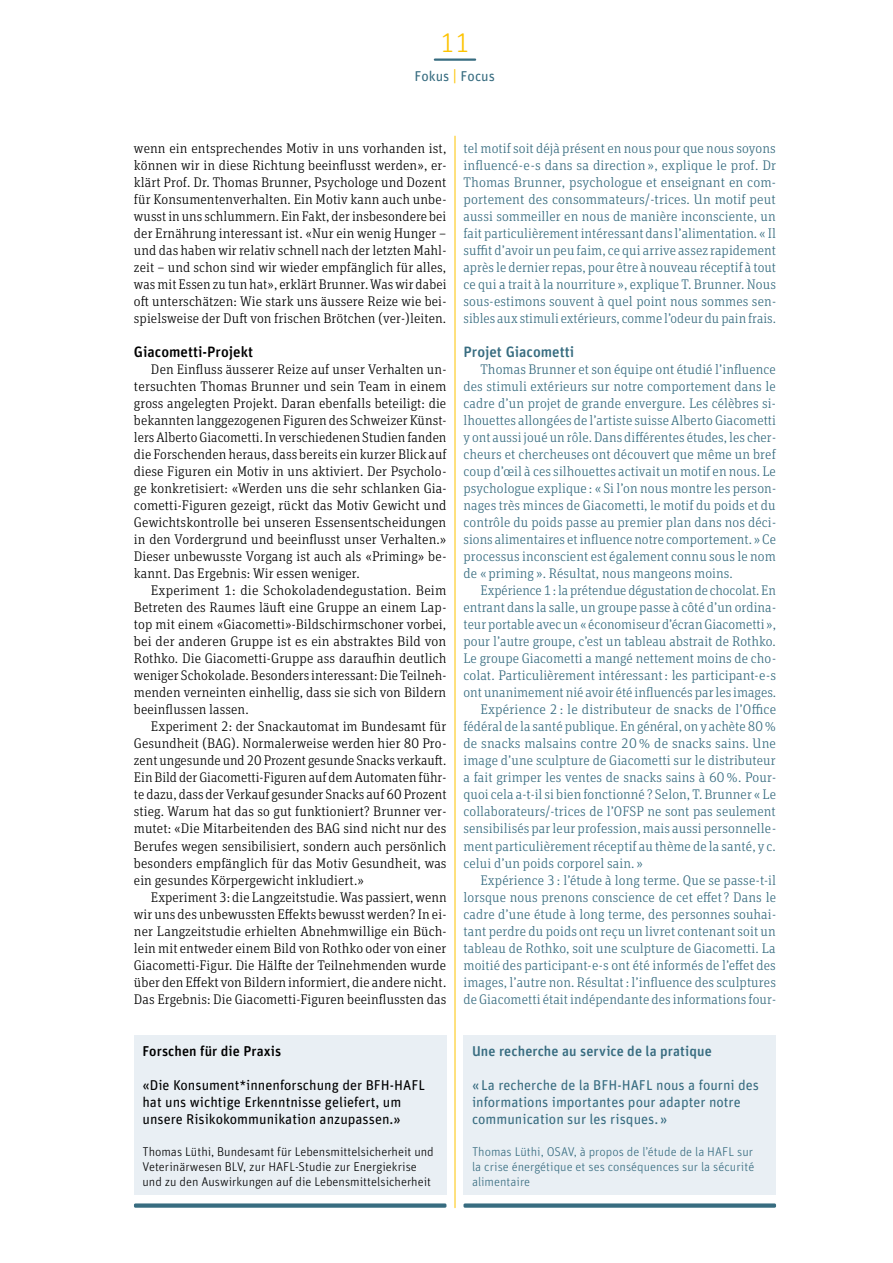
<style>
.page{position:relative;width:893px;height:1263px;background:#fff}
.page>*{position:absolute;margin:0;border:0;box-sizing:border-box;transform-origin:0 0}
.t1{font:300 27px "Unit Rounded Pro";color:#fdc300}
.t2{font:500 15px "Unit Rounded Pro";color:#000}
.t3{font:500 15px "Unit Rounded Pro";color:#376c80}
.t4{font:14.25px/17px "Unit Rounded Pro";color:#376c80}
.t5{font:14.25px/17px "Unit Rounded Pro";color:#000}
.t6{font:500 14.25px "Unit Rounded Pro";letter-spacing:.005em;color:#376c80}
.t7{font:500 14.25px "Unit Rounded Pro";letter-spacing:.005em;color:#000}
.t8{font:300 13.95px/17px "Unit Slab Pro";letter-spacing:.005em;color:#376c80;text-align:justify}
.t9{font:300 13.95px/17px "Unit Slab Pro";letter-spacing:.005em;color:#000;text-align:justify}
.t10{font:300 12.75px/15px "Unit Rounded Pro";color:#000}
.t11{font:300 12.75px/15px "Unit Rounded Pro";color:#376c80;text-align:justify}
.s1{font-size:15.75px;color:#fdc300}
</style>
<div class="page">
<hr style="left:435px;top:58px;width:40px;height:3px;background:#376c80">
<hr style="left:455px;top:136px;width:1px;height:1072px;background:#fdc300">
<div style="left:134px;top:1036px;width:312px;height:159px;background:#e9eff4"></div>
<div style="left:463px;top:1036px;width:313px;height:159px;background:#e9eff4"></div>
<div style="left:134px;top:1203px;width:312px;height:5px;background:#376c80;border-radius:2px"></div>
<div style="left:463px;top:1203px;width:313px;height:5px;background:#376c80;border-radius:2px"></div>
<h1 class="t1" style="left:440px;top:26px;width:31px">11</h1>
<p class="t4" style="left:414px;top:67px;width:82px">Fokus <span class="s1">|</span> Focus</p>
<p class="t9" style="left:134px;top:139px;width:314px">wenn ein entsprechendes Motiv in uns vorhanden ist, können wir in diese Richtung beeinflusst werden», er&shy;klärt Prof. Dr. Thomas Brunner, Psychologe und Dozent für Konsumentenverhalten. Ein Motiv kann auch unbe&shy;wusst in uns schlummern. Ein Fakt, der insbesondere bei der Ernährung interessant ist. «Nur ein wenig Hunger – und das haben wir relativ schnell nach der letzten Mahl&shy;zeit – und schon sind wir wieder empfänglich für alles, was mit Essen zu tun hat», erklärt Brunner. Was wir dabei oft unterschätzen: Wie stark uns äussere Reize wie bei&shy;spielsweise der Duft von frischen Brötchen (ver-)leiten.</p>
<p class="t2" style="left:134px;top:341px;width:121px">Giacometti-Projekt</p>
<p class="t9" style="left:134px;top:360px;width:314px;text-indent:17px">Den Einfluss äusserer Reize auf unser Verhalten un&shy;tersuchten Thomas Brunner und sein Team in einem gross angelegten Projekt. Daran ebenfalls beteiligt: die bekannten langgezogenen Figuren des Schweizer Künst&shy;lers Alberto Giacometti. In verschiedenen Studien fanden die Forschenden heraus, dass bereits ein kurzer Blick auf diese Figuren ein Motiv in uns aktiviert. Der Psycholo&shy;ge konkretisiert: «Werden uns die sehr schlanken Gia&shy;cometti-Figuren gezeigt, rückt das Motiv Gewicht und Gewichtskontrolle bei unseren Essensentscheidungen in den Vordergrund und beeinflusst unser Verhalten.» Dieser unbewusste Vorgang ist auch als «Priming» be&shy;kannt. Das Ergebnis: Wir essen weniger.</p>
<p class="t9" style="left:134px;top:582px;width:314px;text-indent:17px">Experiment 1: die Schokoladendegustation. Beim Betreten des Raumes läuft eine Gruppe an einem Lap&shy;top mit einem «Giacometti»-Bildschirmschoner vorbei, bei der anderen Gruppe ist es ein abstraktes Bild von Rothko. Die Giacometti-Gruppe ass daraufhin deutlich weniger Schokolade. Besonders interessant: Die Teilneh&shy;menden verneinten einhellig, dass sie sich von Bildern beeinflussen lassen.</p>
<p class="t9" style="left:134px;top:718px;width:314px;text-indent:17px">Experiment 2: der Snackautomat im Bundesamt für Gesundheit (BAG). Normalerweise werden hier 80 Pro&shy;zent ungesunde und 20 Prozent gesunde Snacks verkauft.<br>Ein Bild der Giacometti-Figuren auf dem Automaten führ&shy;te dazu, dass der Verkauf gesunder Snacks auf 60 Prozent stieg. Warum hat das so gut funktioniert? Brunner ver&shy;mutet: «Die Mitarbeitenden des BAG sind nicht nur des Berufes wegen sensibilisiert, sondern auch persönlich besonders empfänglich für das Motiv Gesundheit, was ein gesundes Körpergewicht inkludiert.»</p>
<p class="t9" style="left:134px;top:888px;width:314px;text-indent:17px">Experiment 3: die Langzeitstudie. Was passiert, wenn wir uns des unbewussten Effekts bewusst werden? In ei&shy;ner Langzeitstudie erhielten Abnehmwillige ein Büch&shy;lein mit entweder einem Bild von Rothko oder von einer Giacometti-Figur. Die Hälfte der Teilnehmenden wurde über den Effekt von Bildern informiert, die andere nicht.<br>Das Ergebnis: Die Giacometti-Figuren beeinflussten das</p>
<p class="t7" style="left:142px;top:1041px;width:140px">Forschen für die Praxis</p>
<p class="t5" style="left:142px;top:1076px;width:284px">«Die Konsument*innenforschung der BFH-HAFL hat uns wichtige Erkenntnisse geliefert, um unsere Risikokommunikation anzupassen.»</p>
<p class="t10" style="left:142px;top:1143px;width:293px">Thomas Lüthi, Bundesamt für Lebensmittelsicherheit und<br>Veterinärwesen BLV, zur HAFL-Studie zur Energiekrise und zu den Auswirkungen auf die Lebensmittelsicherheit</p>
<p class="t8" style="left:463px;top:139px;width:314px">tel motif soit déjà présent en nous pour que nous soyons influencé-e-s dans sa direction», explique le prof. Dr Thomas Brunner, psychologue et enseignant en com&shy;portement des consommateurs/-trices. Un motif peut aussi sommeiller en nous de manière inconsciente, un fait particulièrement intéressant dans l’alimentation. « Il suffit d’avoir un peu faim, ce qui arrive assez rapidement après le dernier repas, pour être à nouveau réceptif à tout ce qui a trait à la nourriture », explique T. Brunner. Nous sous-estimons souvent à quel point nous sommes sen&shy;sibles aux stimuli extérieurs, comme l’odeur du pain frais.</p>
<p class="t3" style="left:463px;top:341px;width:112px">Projet Giacometti</p>
<p class="t8" style="left:463px;top:360px;width:314px;text-align:left;text-indent:17px">Thomas Brunner et son équipe ont étudié l’influence des stimuli extérieurs sur notre comportement dans le cadre d’un projet de grande envergure. Les célèbres si&shy;lhouettes allongées de l’artiste suisse Alberto Giacometti y ont aussi joué un rôle. Dans différentes études, les cher&shy;cheurs et chercheuses ont découvert que même un bref coup d’œil à ces silhouettes activait un motif en nous. Le psychologue explique : « Si l’on nous montre les person&shy;nages très minces de Giacometti, le motif du poids et du contrôle du poids passe au premier plan dans nos déci&shy;sions alimentaires et influence notre comportement. » Ce processus inconscient est également connu sous le nom de « priming ». Résultat, nous mangeons moins.</p>
<p class="t8" style="left:480px;top:582px;width:297px">Expérience 1: la prétendue dégustation de chocolat. En</p>
<p class="t8" style="left:463px;top:599px;width:314px">entrant dans la salle, un groupe passe à côté d’un ordina-</p>
<p class="t8" style="left:463px;top:616px;width:314px">teur portable avec un « économiseur d’écran Giacometti »,</p>
<p class="t8" style="left:463px;top:633px;width:314px">pour l’autre groupe, c’est un tableau abstrait de Rothko.</p>
<p class="t8" style="left:463px;top:650px;width:314px">Le groupe Giacometti a mangé nettement moins de cho-</p>
<p class="t8" style="left:463px;top:667px;width:314px">colat. Particulièrement intéressant: les participant-e-s</p>
<p class="t8" style="left:463px;top:684px;width:314px">ont unanimement nié avoir été influencés par les images.</p>
<p class="t8" style="left:480px;top:701px;width:297px">Expérience 2 : le distributeur de snacks de l’Office</p>
<p class="t8" style="left:463px;top:718px;width:314px">fédéral de la santé publique. En général, on y achète 80%</p>
<p class="t8" style="left:463px;top:735px;width:314px">de snacks malsains contre 20 % de snacks sains. Une</p>
<p class="t8" style="left:463px;top:752px;width:314px">image d’une sculpture de Giacometti sur le distributeur</p>
<p class="t8" style="left:463px;top:769px;width:314px">a fait grimper les ventes de snacks sains à 60 %. Pour-</p>
<p class="t8" style="left:463px;top:786px;width:314px">quoi cela a-t-il si bien fonctionné ? Selon, T. Brunner « Le</p>
<p class="t8" style="left:463px;top:803px;width:314px">collaborateurs/-trices de l’OFSP ne sont pas seulement</p>
<p class="t8" style="left:463px;top:820px;width:314px">sensibilisés par leur profession, mais aussi personnelle-</p>
<p class="t8" style="left:463px;top:837px;width:314px">ment particulièrement réceptif au thème de la santé, y c.</p>
<p class="t8" style="left:463px;top:854px;width:181px">celui d’un poids corporel sain. »</p>
<p class="t8" style="left:480px;top:871px;width:297px">Expérience 3 : l’étude à long terme. Que se passe-t-il</p>
<p class="t8" style="left:463px;top:888px;width:314px">lorsque nous prenons conscience de cet effet ? Dans le</p>
<p class="t8" style="left:463px;top:905px;width:314px">cadre d’une étude à long terme, des personnes souhai-</p>
<p class="t8" style="left:463px;top:922px;width:314px">tant perdre du poids ont reçu un livret contenant soit un</p>
<p class="t8" style="left:463px;top:939px;width:314px">tableau de Rothko, soit une sculpture de Giacometti. La</p>
<p class="t8" style="left:463px;top:956px;width:314px">moitié des participant-e-s ont été informés de l’effet des</p>
<p class="t8" style="left:463px;top:973px;width:314px">images, l’autre non. Résultat: l’influence des sculptures</p>
<p class="t8" style="left:463px;top:990px;width:314px">de Giacometti était indépendante des informations four-</p>
<p class="t6" style="left:472px;top:1041px;width:241px">Une recherche au service de la pratique</p>
<p class="t4" style="left:472px;top:1076px;width:289px">«La recherche de la BFH-HAFL nous a fourni des informations importantes pour adapter notre communication sur les risques.»</p>
<p class="t11" style="left:472px;top:1143px;width:284px">Thomas Lüthi, OSAV, à propos de l’étude de la HAFL sur la crise énergétique et ses conséquences sur la sécurité alimentaire</p>
</div>
